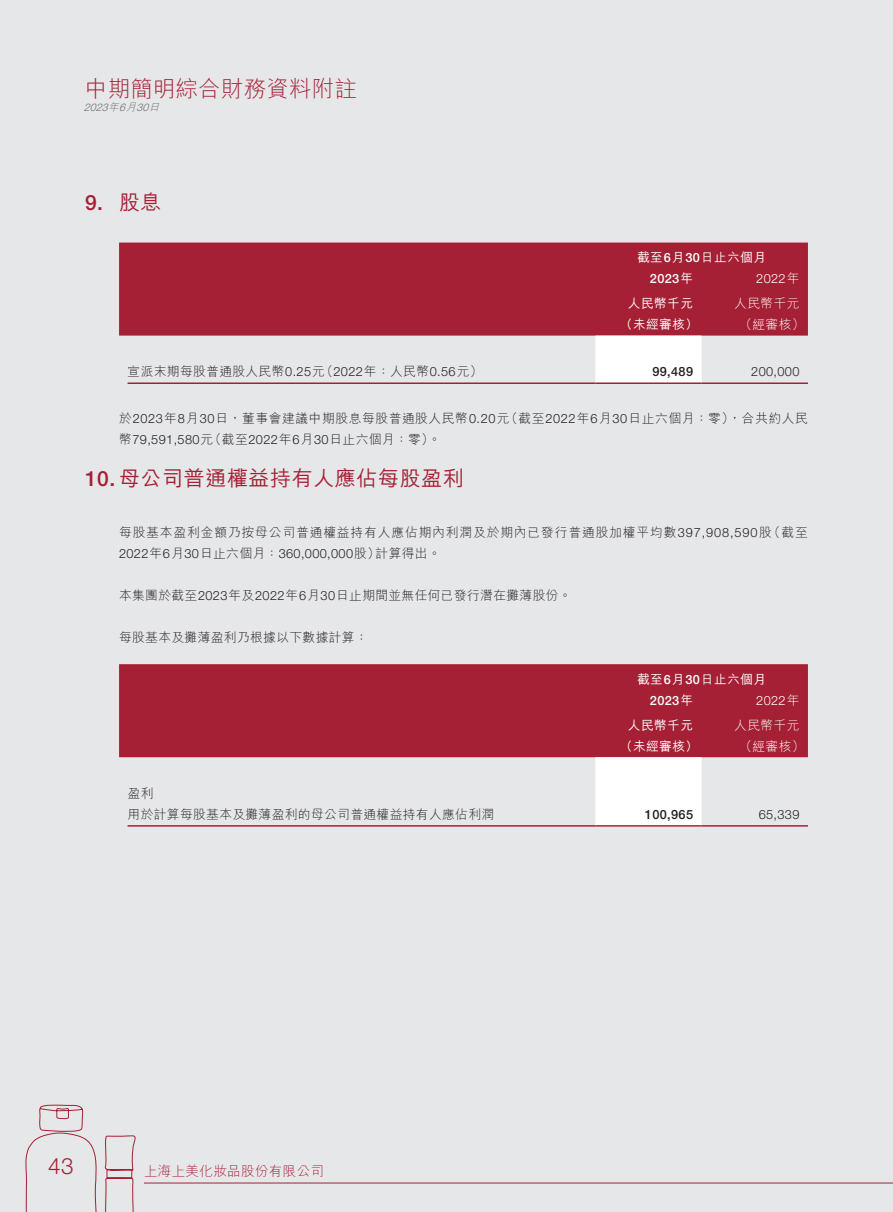
<style>
.page{position:relative;width:893px;height:1212px;background:#e6e7e9}
.page>*{position:absolute;margin:0;border:0;box-sizing:border-box;transform-origin:0 0}
.t1{font:300 22.5px "M Hei HK";letter-spacing:.01em;color:#a62035}
.t2{font:300 22.5px "Helvetica Neue LT Std";color:#a62035}
.t3{font:500 21px "M Hei HK";letter-spacing:.03em;color:#a62035}
.t4{font:500 21px "Helvetica Neue LT Std";color:#a62035}
.t5{font:300 13.5px "M Hei HK";letter-spacing:.03em;color:#a62035}
.t6{font:300 12.75px/21px "M Hei HK";letter-spacing:.03em;color:#231f20}
.t7{font:300 12.75px/21px "M Hei HK";letter-spacing:.07em;color:#231f20}
.t8{font:300 12.75px "Helvetica Neue LT Std";letter-spacing:.03em;color:#231f20}
.t9{font:500 12.75px "M Hei HK";letter-spacing:.03em;color:#fff}
.t10{font:300 12.75px "M Hei HK";letter-spacing:.03em;color:#fff}
.t11{font:500 12.75px "Helvetica Neue LT Std";letter-spacing:.03em;color:#231f20}
.t12{font:300 12.75px "Helvetica Neue LT Std";letter-spacing:.03em;color:#fff}
.t13{font:500 12.75px "Helvetica Neue LT Std";letter-spacing:.03em;color:#fff}
.t14{font:italic 300 10.5px "Helvetica Neue LT Std";color:#6c6d70}
.t15{font:italic 300 10.5px "M Hei HK";color:#6c6d70}
.s1{font-family:"Helvetica Neue LT Std"}
.s2{font-family:"M Hei HK"}
</style>
<div class="page">
<hr style="left:144px;top:1182px;width:749px;height:1px;background:#a62035">
<svg style="left:26px;top:1104px;width:71px;height:108px"></svg>
<svg style="left:105px;top:1135px;width:31px;height:77px"></svg>
<div style="left:119px;top:243px;width:689px;height:93px;background:#a62035"></div>
<div style="left:595px;top:336px;width:107px;height:46px;background:#fff"></div>
<hr style="left:128px;top:382px;width:467px;height:2px;background:#a62035">
<hr style="left:595px;top:382px;width:107px;height:2px;background:#a62035">
<hr style="left:702px;top:382px;width:106px;height:2px;background:#a62035">
<div style="left:119px;top:664px;width:689px;height:93px;background:#a62035"></div>
<div style="left:595px;top:757px;width:107px;height:68px;background:#fff"></div>
<hr style="left:128px;top:825px;width:467px;height:2px;background:#a62035">
<hr style="left:595px;top:825px;width:107px;height:2px;background:#a62035">
<hr style="left:702px;top:825px;width:106px;height:2px;background:#a62035">
<h1 class="t1" style="left:85px;top:77px;width:273px">中期簡明綜合財務資料附註</h1>
<p class="t15" style="left:149px;top:102px;width:15px">日</p>
<p class="t15" style="left:108px;top:102px;width:32px">年月</p>
<p class="t14" style="left:84px;top:101px;width:28px">2023</p>
<p class="t14" style="left:119px;top:101px;width:11px">6</p>
<p class="t14" style="left:136px;top:101px;width:17px">30</p>
<h2 class="t4" style="left:85px;top:190px;width:20px">9.</h2>
<h2 class="t3" style="left:119px;top:187px;width:44px">股息</h2>
<p class="t6" style="left:320px;top:361px;width:164px">（<span class="s1">2022</span>年：人民幣<span class="s1">0.56</span>元(</p>
<p class="t6" style="left:128px;top:361px;width:199px">宣派末期每股普通股人民幣<span class="s1">0.25</span>元</p>
<p class="t9" style="left:637px;top:248px;width:130px">截至<span class="s1">6</span>月<span class="s1">30</span>日止六個月</p>
<p class="t12" style="left:756px;top:271px;width:45px">2022<span class="s2">年</span></p>
<p class="t13" style="left:650px;top:271px;width:45px">2023<span class="s2">年</span></p>
<p class="t9" style="left:628px;top:294px;width:67px">人民幣千元</p>
<p class="t10" style="left:734px;top:297px;width:67px">人民幣千元</p>
<p class="t9" style="left:620px;top:315px;width:80px">（未經審核）</p>
<p class="t10" style="left:739px;top:318px;width:67px">（經審核(</p>
<p class="t11" style="left:652px;top:364px;width:42px">99,489</p>
<p class="t8" style="left:751px;top:364px;width:50px">200,000</p>
<p class="t6" style="left:505px;top:407px;width:304px">（截至<span class="s1">2022</span>年<span class="s1">6</span>月<span class="s1">30</span>日止六個月：零，）合共約人民</p>
<p class="t6" style="left:209px;top:407px;width:302px;text-indent:-90px">於<span class="s1">2023</span>年<span class="s1">8</span>月<span class="s1">30</span>日，董事會建議中期股息每股普通股人民幣<span class="s1">0.20</span>元（截至<span class="s1">2022</span>年<span class="s1">6</span>月<span class="s1">30</span>日止六個月：零。(</p>
<p class="t8" style="left:119px;top:431px;width:96px"><span class="s2">幣</span>79,591,580<span class="s2">元</span></p>
<h2 class="t3" style="left:85px;top:463px;width:380px"><span class="s1">10.</span>母公司普通權益持有人應佔每股盈利</h2>
<p class="t6" style="left:768px;top:521px;width:41px">（截至</p>
<p class="t7" style="left:376px;top:521px;width:398px;text-indent:-256px">每股基本盈利金額乃按母公司普通權益持有人應佔期內利潤及於期內已發行普通股加權平均數<span class="s1">397,908,590</span>股計算得出。</p>
<p class="t8" style="left:119px;top:545px;width:262px">2022<span class="s2">年</span>6<span class="s2">月</span>30<span class="s2">日止六個月：</span>360,000,000<span class="s2">股）</span></p>
<p class="t6" style="left:119px;top:584px;width:454px">本集團於截至<span class="s1">2023</span>年及<span class="s1">2022</span>年<span class="s1">6</span>月<span class="s1">30</span>日止期間並無任何已發行潛在攤薄股份。</p>
<p class="t6" style="left:119px;top:626px;width:250px">每股基本及攤薄盈利乃根據以下數據計算：</p>
<p class="t9" style="left:637px;top:670px;width:130px">截至<span class="s1">6</span>月<span class="s1">30</span>日止六個月</p>
<p class="t12" style="left:756px;top:692px;width:45px">2022<span class="s2">年</span></p>
<p class="t13" style="left:650px;top:692px;width:45px">2023<span class="s2">年</span></p>
<p class="t6" style="left:128px;top:782px;width:27px">盈利</p>
<p class="t6" style="left:128px;top:803px;width:368px">用於計算每股基本及攤薄盈利的母公司普通權益持有人應佔利潤</p>
<p class="t9" style="left:628px;top:716px;width:67px">人民幣千元</p>
<p class="t10" style="left:734px;top:719px;width:67px">人民幣千元</p>
<p class="t9" style="left:620px;top:737px;width:80px">（未經審核）</p>
<p class="t10" style="left:739px;top:740px;width:67px">（經審核(</p>
<p class="t11" style="left:645px;top:806px;width:50px">100,965</p>
<p class="t8" style="left:759px;top:806px;width:42px">65,339</p>
<h1 class="t2" style="left:48px;top:1152px;width:27px">43</h1>
<p class="t5" style="left:144px;top:1164px;width:182px">上海上美化妝品股份有限公司</p>
</div>
